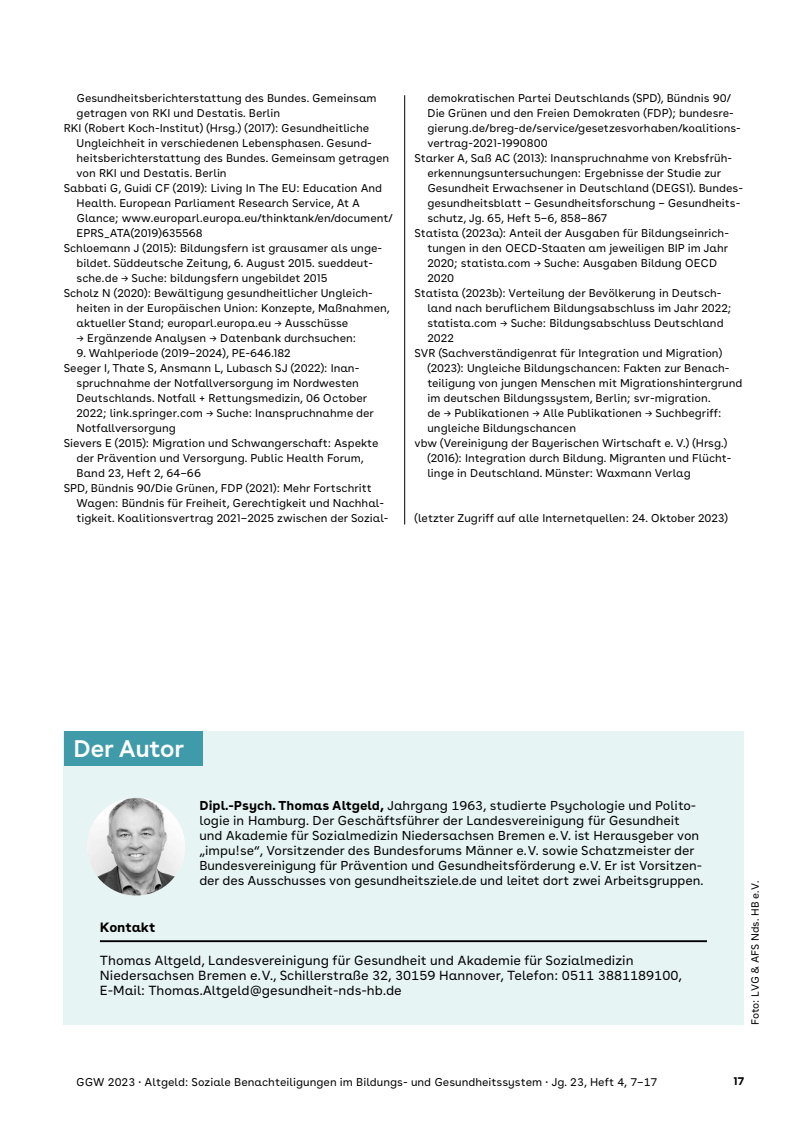
<style>
.page{position:relative;width:808px;height:1127px;background:#fff}
.page>*{position:absolute;margin:0;border:0;box-sizing:border-box;transform-origin:0 0}
.H2_-__Headline_Störer{font:600 24px "AOK Buenos Aires";color:#fff}
.H3_-_Diagramm__Headline_9pt_135{font:700 13.5px "AOK Buenos Aires Text";color:#000}
.Caption_-_Credit_-_Links{font:13.2px/15px "AOK Buenos Aires Text";color:#000}
.Caption_-_Credit_-_Links-2{font:12.9px/15px "AOK Buenos Aires Text";color:#000}
.P_-_Copy_7_5_pt{font:11.25px/15px "AOK Buenos Aires Text";color:#000}
.t1{font:700 11.25px "AOK Buenos Aires Text";color:#000}
.t2{font:10.5px "AOK Buenos Aires Text";letter-spacing:-.015em;color:#000}
.s1{font-weight:700}
</style>
<div class="page">
<div style="left:64px;top:731px;width:680px;height:294px;background:#e7f4f4"></div>
<div style="left:64px;top:731px;width:139px;height:35px;background:#3f9ba9"></div>
<img style="left:87px;top:798px;width:98px;height:97px;border-radius:49px">
<hr style="left:100px;top:940px;width:607px;height:2px;background:#000">
<hr style="left:404px;top:95px;width:1px;height:429px;background:#000">
<p class="P_-_Copy_7_5_pt" style="left:77px;top:90px;width:302px">Gesundheitsberichterstattung des Bundes. Gemeinsam getragen von RKI und Destatis. Berlin</p>
<p class="P_-_Copy_7_5_pt" style="left:77px;top:120px;width:314px;text-indent:-13px">RKI (Robert Koch-Institut) (Hrsg.) (2017): Gesundheitliche Ungleichheit in verschiedenen Lebensphasen. Gesund&shy;heitsberichterstattung des Bundes. Gemeinsam getragen von RKI und Destatis. Berlin</p>
<p class="P_-_Copy_7_5_pt" style="left:77px;top:180px;width:318px;text-indent:-13px">Sabbati G, Guidi CF (2019): Living In The EU: Education And Health. European Parliament Research Service, At A Glance; www.europarl.europa.eu/thinktank/en/document/ EPRS_ATA(2019)635568</p>
<p class="P_-_Copy_7_5_pt" style="left:77px;top:240px;width:307px;text-indent:-13px">Schloemann J (2015): Bildungsfern ist grausamer als unge&shy;bildet. Süddeutsche Zeitung, 6. August 2015. sueddeut&shy;sche.de → Suche: bildungsfern ungebildet 2015</p>
<p class="P_-_Copy_7_5_pt" style="left:77px;top:285px;width:315px;text-indent:-13px">Scholz N (2020): Bewältigung gesundheitlicher Ungleich&shy;heiten in der Europäischen Union: Konzepte, Maßnahmen, aktueller Stand; europarl.europa.eu → Ausschüsse</p>
<p class="P_-_Copy_7_5_pt" style="left:77px;top:330px;width:281px">→ Ergänzende Analysen → Datenbank durchsuchen:</p>
<p class="P_-_Copy_7_5_pt" style="left:77px;top:345px;width:216px">9. Wahlperiode (2019–2024), PE-646.182</p>
<p class="P_-_Copy_7_5_pt" style="left:77px;top:360px;width:299px;text-indent:-13px">Seeger I, Thate S, Ansmann L, Lubasch SJ (2022): Inan&shy;spruchnahme der Notfallversorgung im Nordwesten Deutschlands. Notfall + Rettungsmedizin, 06 October 2022; link.springer.com → Suche: Inanspruchnahme der Notfallversorgung</p>
<p class="P_-_Copy_7_5_pt" style="left:77px;top:435px;width:303px;text-indent:-13px">Sievers E (2015): Migration und Schwangerschaft: Aspekte der Prävention und Versorgung. Public Health Forum,<br>Band 23, Heft 2, 64–66</p>
<p class="P_-_Copy_7_5_pt" style="left:77px;top:480px;width:314px;text-indent:-13px">SPD, Bündnis 90/Die Grünen, FDP (2021): Mehr Fortschritt<br>Wagen: Bündnis für Freiheit, Gerechtigkeit und Nachhal&shy;tigkeit. Koalitionsvertrag 2021–2025 zwischen der Sozial-</p>
<p class="P_-_Copy_7_5_pt" style="left:427px;top:90px;width:315px">demokratischen Partei Deutschlands (SPD), Bündnis 90/ Die Grünen und den Freien Demokraten (FDP); bundesre&shy;gierung.de/breg-de/service/gesetzesvorhaben/koalitions&shy;vertrag-2021-1990800</p>
<p class="P_-_Copy_7_5_pt" style="left:427px;top:150px;width:317px;text-indent:-13px">Starker A, Saß AC (2013): Inanspruchnahme von Krebsfrüh&shy;erkennungsuntersuchungen: Ergebnisse der Studie zur Gesundheit Erwachsener in Deutschland (DEGS1). Bundes&shy;gesundheitsblatt – Gesundheitsforschung – Gesundheits&shy;schutz, Jg. 65, Heft 5–6, 858–867</p>
<p class="P_-_Copy_7_5_pt" style="left:427px;top:225px;width:303px;text-indent:-13px">Statista (2023a): Anteil der Ausgaben für Bildungseinrich&shy;tungen in den OECD-Staaten am jeweiligen BIP im Jahr 2020; statista.com → Suche: Ausgaben Bildung OECD 2020</p>
<p class="P_-_Copy_7_5_pt" style="left:427px;top:285px;width:305px;text-indent:-13px">Statista (2023b): Verteilung der Bevölkerung in Deutsch&shy;land nach beruflichem Bildungsabschluss im Jahr 2022; statista.com → Suche: Bildungsabschluss Deutschland 2022</p>
<p class="P_-_Copy_7_5_pt" style="left:427px;top:345px;width:317px;text-indent:-13px">SVR (Sachverständigenrat für Integration und Migration) (2023): Ungleiche Bildungschancen: Fakten zur Benach&shy;teiligung von jungen Menschen mit Migrationshintergrund im deutschen Bildungssystem, Berlin; svr-migration.<br>de → Publikationen → Alle Publikationen → Suchbegriff: ungleiche Bildungschancen</p>
<p class="P_-_Copy_7_5_pt" style="left:427px;top:434px;width:306px;text-indent:-13px">vbw (Vereinigung der Bayerischen Wirtschaft e. V.) (Hrsg.) (2016): Integration durch Bildung. Migranten und Flücht&shy;linge in Deutschland. Münster: Waxmann Verlag</p>
<p class="P_-_Copy_7_5_pt" style="left:415px;top:509px;width:315px">(letzter Zugriff auf alle Internetquellen: 24. Oktober 2023)</p>
<h2 class="H2_-__Headline_Störer" style="left:74px;top:729px;width:112px">Der Autor</h2>
<p class="Caption_-_Credit_-_Links-2" style="left:199px;top:797px;width:506px"><span class="s1">Dipl.-Psych. Thomas Altgeld,</span> Jahrgang 1963, studierte Psychologie und Polito&shy;logie in Hamburg. Der Geschäftsführer der Landesvereinigung für Gesundheit und Akademie für Sozialmedizin Niedersachsen Bremen e.V. ist Herausgeber von „impu!se“, Vorsitzender des Bundesforums Männer e.V. sowie Schatzmeister der Bundesvereinigung für Prävention und Gesundheitsförderung e.V. Er ist Vorsitzen&shy;der des Ausschusses von gesundheitsziele.de und leitet dort zwei Arbeitsgruppen.</p>
<h3 class="H3_-_Diagramm__Headline_9pt_135" style="left:100px;top:916px;width:57px">Kontakt</h3>
<p class="Caption_-_Credit_-_Links" style="left:100px;top:952px;width:583px">Thomas Altgeld, Landesvereinigung für Gesundheit und Akademie für Sozialmedizin<br>Niedersachsen Bremen e.V., Schillerstraße 32, 30159 Hannover, Telefon: 0511 3881189100,<br>E-Mail: Thomas.Altgeld@gesundheit-nds-hb.de</p>
<p class="t2" style="left:747px;top:1025px;width:145px;rotate:-90deg">Foto: LVG &amp; AFS Nds. HB e.V.</p>
<p class="P_-_Copy_7_5_pt" style="left:76px;top:1074px;width:583px">GGW 2023 · Altgeld: Soziale Benachteiligungen im Bildungs- und Gesundheitssystem · Jg. 23, Heft 4, 7–17</p>
<p class="t1" style="left:733px;top:1071px;width:12px">17</p>
</div>
